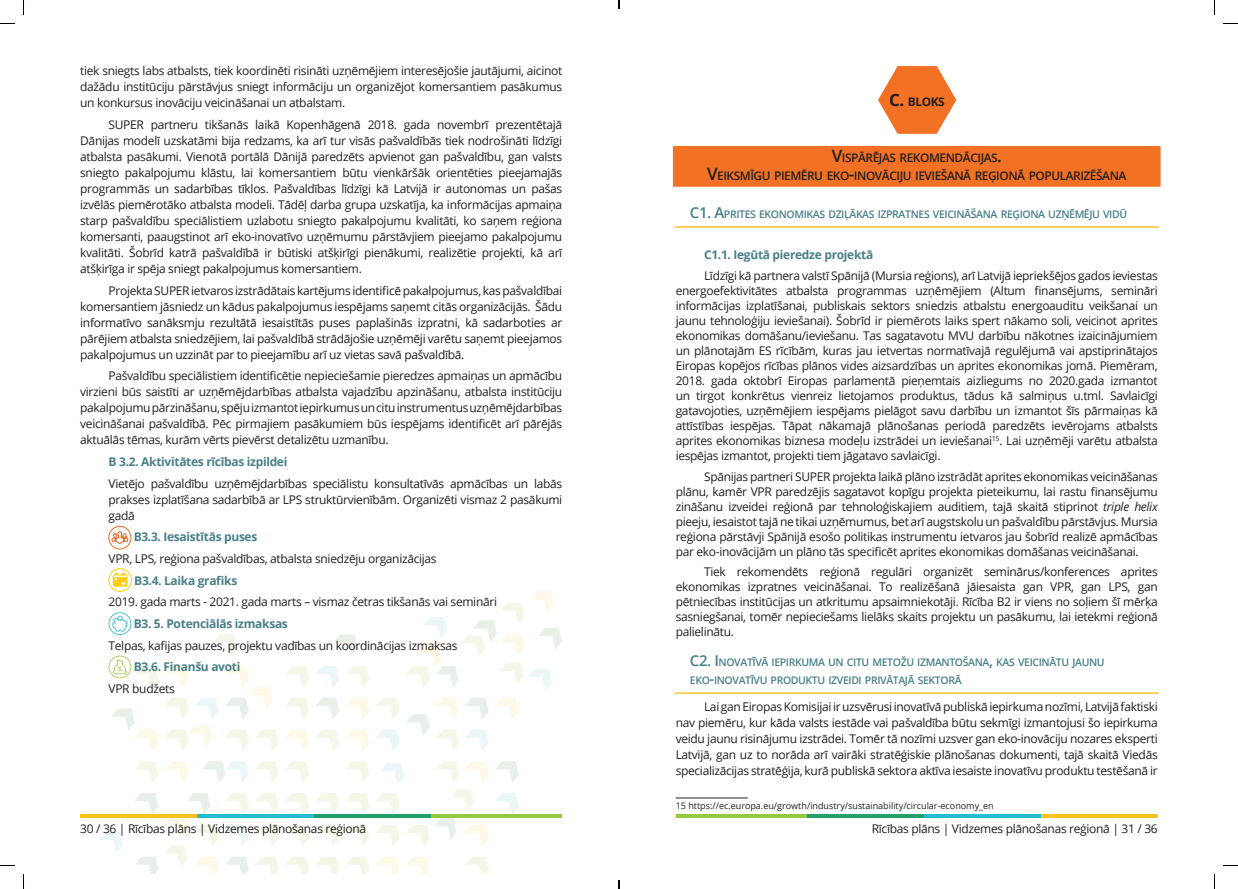
<style>
.page{position:relative;width:1238px;height:889px;background:#fff}
.page>*{position:absolute;margin:0;border:0;box-sizing:border-box;transform-origin:0 0}
.t1{font:12px/16px "Open Sans";letter-spacing:-.025em;color:#231f20;text-align:justify}
.t2{font:700 12px "Open Sans";letter-spacing:-.025em;color:#498088}
.t3{font:600 11.9px/18px "Open Sans";letter-spacing:-.035em;color:#231f20;text-align:center}
.t4{font:700 11.9px "Open Sans";letter-spacing:-.035em;color:#231f20}
.t5{font:600 10.5px/18px "Open Sans";letter-spacing:-.035em;color:#498088}
.t6{font:9px "Open Sans";color:#231f20}
.s1{font-size:17px}
.s2{font-size:15px}
.s3{font-style:italic}
</style>
<div class="page">
<img style="left:80px;top:592px;width:482px;height:282px">
<hr style="left:80px;top:814px;width:131px;height:3px;background:#fec422">
<hr style="left:197px;top:814px;width:131px;height:3px;background:#21bece">
<hr style="left:314px;top:814px;width:131px;height:3px;background:#25a06c">
<hr style="left:431px;top:814px;width:131px;height:3px;background:#93c83f">
<hr style="left:1027px;top:814px;width:130px;height:3px;background:#fec422">
<hr style="left:910px;top:814px;width:130px;height:3px;background:#21bece">
<hr style="left:793px;top:814px;width:130px;height:3px;background:#25a06c">
<hr style="left:675px;top:814px;width:131px;height:3px;background:#93c83f">
<svg style="left:108px;top:526px;width:23px;height:23px"></svg>
<svg style="left:108px;top:568px;width:24px;height:24px"></svg>
<svg style="left:109px;top:612px;width:22px;height:23px"></svg>
<svg style="left:109px;top:656px;width:22px;height:22px"></svg>
<div style="left:673px;top:146px;width:487px;height:41px;background:#f37124"></div>
<hr style="left:675px;top:226px;width:482px;height:2px;background:#fecf5c">
<hr style="left:675px;top:692px;width:482px;height:2px;background:#fecf5c">
<svg style="left:878px;top:66px;width:78px;height:68px"></svg>
<hr style="left:675px;top:797px;width:72px;height:1px;background:#231f20">
<svg style="left:0;top:23px;width:15px;height:1px"></svg>
<svg style="left:1223px;top:23px;width:15px;height:1px"></svg>
<svg style="left:0;top:865px;width:15px;height:1px"></svg>
<svg style="left:1223px;top:865px;width:15px;height:1px"></svg>
<svg style="left:23px;top:0;width:1px;height:15px"></svg>
<svg style="left:23px;top:874px;width:1px;height:15px"></svg>
<svg style="left:1214px;top:0;width:1px;height:15px"></svg>
<svg style="left:1214px;top:874px;width:1px;height:15px"></svg>
<svg style="left:618px;top:0;width:2px;height:9px"></svg>
<svg style="left:618px;top:880px;width:2px;height:9px"></svg>
<p class="t1" style="left:80px;top:63px;width:483px">tiek sniegts labs atbalsts, tiek koordinēti risināti uzņēmējiem interesējošie jautājumi, aicinot dažādu institūciju pārstāvjus sniegt informāciju un organizējot komersantiem pasākumus un konkursus inovāciju veicināšanai un atbalstam.</p>
<p class="t1" style="left:80px;top:116px;width:483px;text-indent:28px">SUPER partneru tikšanās laikā Kopenhāgenā 2018. gada novembrī prezentētajā Dānijas modelī uzskatāmi bija redzams, ka arī tur visās pašvaldībās tiek nodrošināti līdzīgi atbalsta pasākumi. Vienotā portālā Dānijā paredzēts apvienot gan pašvaldību, gan valsts sniegto pakalpojumu klāstu, lai komersantiem būtu vienkāršāk orientēties pieejamajās programmās un sadarbības tīklos. Pašvaldības līdzīgi kā Latvijā ir autonomas un pašas izvēlās piemērotāko atbalsta modeli. Tādēļ darba grupa uzskatīja, ka informācijas apmaiņa starp pašvaldību speciālistiem uzlabotu sniegto pakalpojumu kvalitāti, ko saņem reģiona komersanti, paaugstinot arī eko-inovatīvo uzņēmumu pārstāvjiem pieejamo pakalpojumu kvalitāti. Šobrīd katrā pašvaldībā ir būtiski atšķirīgi pienākumi, realizētie projekti, kā arī atšķirīga ir spēja sniegt pakalpojumus komersantiem.</p>
<p class="t1" style="left:80px;top:282px;width:483px;text-indent:28px">Projekta SUPER ietvaros izstrādātais kartējums identificē pakalpojumus, kas pašvaldībai komersantiem jāsniedz un kādus pakalpojumus iespējams saņemt citās organizācijās. Šādu informatīvo sanāksmju rezultātā iesaistītās puses paplašinās izpratni, kā sadarboties ar pārējiem atbalsta sniedzējiem, lai pašvaldībā strādājošie uzņēmēji varētu saņemt pieejamos pakalpojumus un uzzināt par to pieejamību arī uz vietas savā pašvaldībā.</p>
<p class="t1" style="left:80px;top:368px;width:483px;text-indent:28px">Pašvaldību speciālistiem identificētie nepieciešamie pieredzes apmaiņas un apmācību virzieni būs saistīti ar uzņēmējdarbības atbalsta vajadzību apzināšanu, atbalsta institūciju pakalpojumu pārzināšanu, spēju izmantot iepirkumus un citu instrumentus uzņēmējdarbības veicināšanai pašvaldībā. Pēc pirmajiem pasākumiem būs iespējams identificēt arī pārējās aktuālās tēmas, kurām vērts pievērst detalizētu uzmanību.</p>
<p class="t2" style="left:109px;top:453px;width:180px">B 3.2. Aktivitātes rīcības izpildei</p>
<p class="t1" style="left:109px;top:475px;width:455px">Vietējo pašvaldību uzņēmējdarbības speciālistu konsultatīvās apmācības un labās prakses izplatīšana sadarbībā ar LPS struktūrvienībām. Organizēti vismaz 2 pasākumi gadā</p>
<p class="t2" style="left:134px;top:528px;width:125px">B3.3. Iesaistītās puses</p>
<p class="t1" style="left:109px;top:550px;width:329px">VPR, LPS, reģiona pašvaldības, atbalsta sniedzēju organizācijas</p>
<p class="t2" style="left:134px;top:572px;width:105px">B3.4. Laika grafiks</p>
<p class="t1" style="left:109px;top:594px;width:390px">2019. gada marts - 2021. gada marts – vismaz četras tikšanās vai semināri</p>
<p class="t2" style="left:134px;top:615px;width:156px">B3. 5. Potenciālās izmaksas</p>
<p class="t1" style="left:109px;top:637px;width:350px">Telpas, kafijas pauzes, projektu vadības un koordinācijas izmaksas</p>
<p class="t2" style="left:134px;top:658px;width:108px">B3.6. Finanšu avoti</p>
<p class="t1" style="left:109px;top:680px;width:68px">VPR budžets</p>
<p class="t4" style="left:889px;top:93px;width:57px"><span class="s1">C.</span> BLOKS</p>
<p class="t3" style="left:707px;top:148px;width:421px"><span class="s1">V</span>ISPĀRĒJAS REKOMENDĀCIJAS<span class="s1">.<br>V</span>EIKSMĪGU PIEMĒRU EKO<span class="s1">-</span>INOVĀCIJU IEVIEŠANĀ REĢIONĀ POPULARIZĒŠANA</p>
<p class="t5" style="left:690px;top:205px;width:439px"><span class="s2">C1. A</span>PRITES EKONOMIKAS DZIĻĀKAS IZPRATNES VEICINĀŠANA REĢIONA UZŅĒMĒJU VIDŪ</p>
<p class="t2" style="left:704px;top:247px;width:171px">C1.1. Iegūtā pieredze projektā</p>
<p class="t1" style="left:675px;top:268px;width:483px;line-height:15px;text-indent:28px">Līdzīgi kā partnera valstī Spānijā (Mursia reģions), arī Latvijā iepriekšējos gados ieviestas energoefektivitātes atbalsta programmas uzņēmējiem (Altum finansējums, semināri informācijas izplatīšanai, publiskais sektors sniedzis atbalstu energoauditu veikšanai un jaunu tehnoloģiju ieviešanai). Šobrīd ir piemērots laiks spert nākamo soli, veicinot aprites ekonomikas domāšanu/ieviešanu. Tas sagatavotu MVU darbību nākotnes izaicinājumiem un plānotajām ES rīcībām, kuras jau ietvertas normatīvajā regulējumā vai apstiprinātajos Eiropas kopējos rīcības plānos vides aizsardzības un aprites ekonomikas jomā. Piemēram, 2018. gada oktobrī Eiropas parlamentā pieņemtais aizliegums no 2020.gada izmantot un tirgot konkrētus vienreiz lietojamos produktus, tādus kā salmiņus u.tml. Savlaicīgi gatavojoties, uzņēmējiem iespējams pielāgot savu darbību un izmantot šīs pārmaiņas kā attīstības iespējas. Tāpat nākamajā plānošanas periodā paredzēts ievērojams atbalsts aprites ekonomikas biznesa modeļu izstrādei un ieviešanai<sup>15</sup>. Lai uzņēmēji varētu atbalsta iespējas izmantot, projekti tiem jāgatavo savlaicīgi.</p>
<p class="t1" style="left:675px;top:469px;width:483px;line-height:15px;text-indent:28px">Spānijas partneri SUPER projekta laikā plāno izstrādāt aprites ekonomikas veicināšanas plānu, kamēr VPR paredzējis sagatavot kopīgu projekta pieteikumu, lai rastu finansējumu zināšanu izveidei reģionā par tehnoloģiskajiem auditiem, tajā skaitā stiprinot <span class="s3">triple helix </span>pieeju, iesaistot tajā ne tikai uzņēmumus, bet arī augstskolu un pašvaldību pārstāvjus. Mursia reģiona pārstāvji Spānijā esošo politikas instrumentu ietvaros jau šobrīd realizē apmācības par eko-inovācijām un plāno tās specificēt aprites ekonomikas domāšanas veicināšanai.</p>
<p class="t1" style="left:675px;top:564px;width:483px;line-height:15px;text-indent:28px">Tiek rekomendēts reģionā regulāri organizēt seminārus/konferences aprites ekonomikas izpratnes veicināšanai. To realizēšanā jāiesaista gan VPR, gan LPS, gan pētniecības institūcijas un atkritumu apsaimniekotāji. Rīcība B2 ir viens no soļiem šī mērķa sasniegšanai, tomēr nepieciešams lielāks skaits projektu un pasākumu, lai ietekmi reģionā palielinātu.</p>
<p class="t5" style="left:690px;top:653px;width:416px"><span class="s2">C2. I</span>NOVATĪVĀ IEPIRKUMA UN CITU METOŽU IZMANTOŠANA<span class="s2">,</span> KAS VEICINĀTU JAUNU<br>EKO<span class="s2">-</span>INOVATĪVU PRODUKTU IZVEIDI PRIVĀTAJĀ SEKTORĀ</p>
<p class="t1" style="left:675px;top:698px;width:483px;text-indent:28px">Lai gan Eiropas Komisijai ir uzsvērusi inovatīvā publiskā iepirkuma nozīmi, Latvijā faktiski nav piemēru, kur kāda valsts iestāde vai pašvaldība būtu sekmīgi izmantojusi šo iepirkuma veidu jaunu risinājumu izstrādei. Tomēr tā nozīmi uzsver gan eko-inovāciju nozares eksperti Latvijā, gan uz to norāda arī vairāki stratēģiskie plānošanas dokumenti, tajā skaitā Viedās specializācijas stratēģija, kurā publiskā sektora aktīva iesaiste inovatīvu produktu testēšanā ir</p>
<p class="t6" style="left:675px;top:799px;width:320px">15 https://ec.europa.eu/growth/industry/sustainability/circular-economy_en</p>
<p class="t1" style="left:80px;top:820px;width:287px">30 / 36 | Rīcības plāns | Vidzemes plānošanas reģionā</p>
<p class="t1" style="left:871px;top:820px;width:287px">Rīcības plāns | Vidzemes plānošanas reģionā | 31 / 36</p>
</div>
